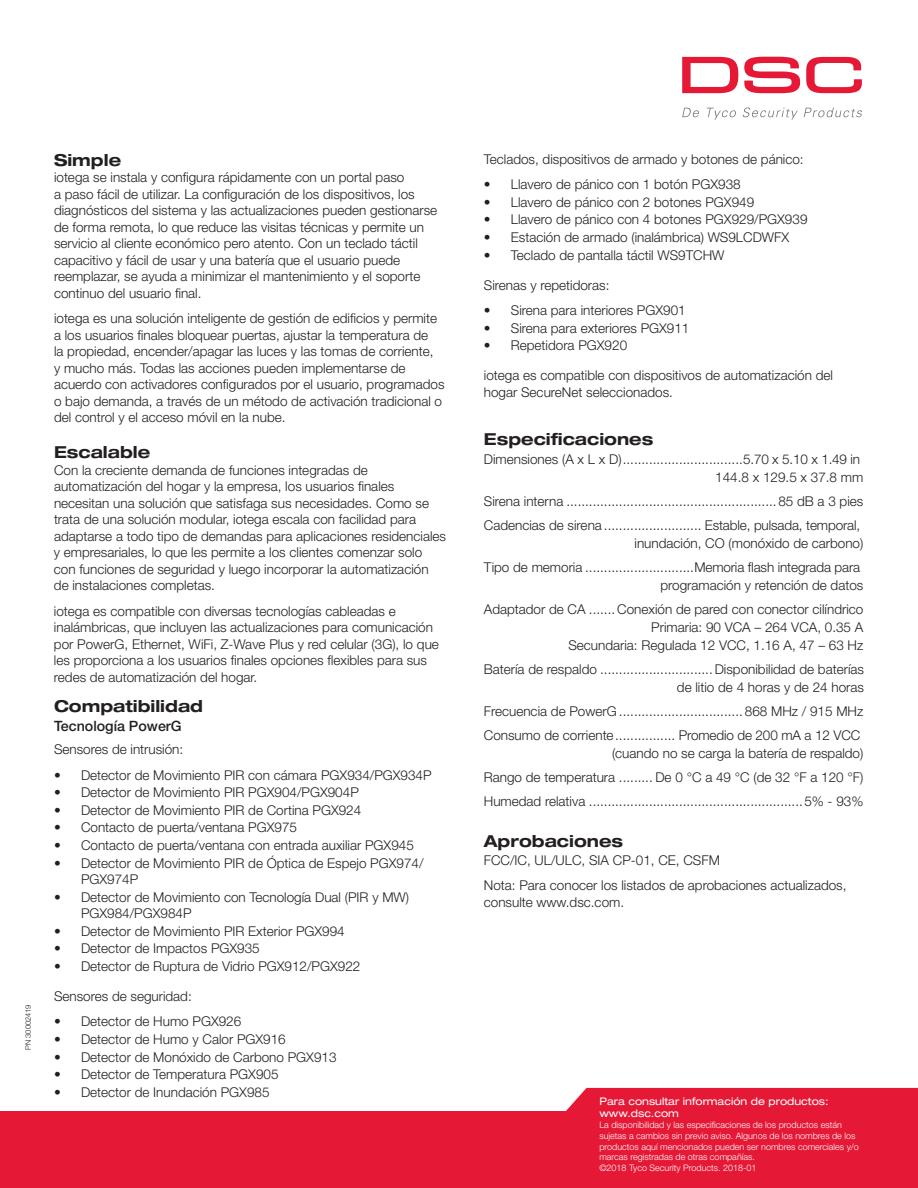
<style>
.page{position:relative;width:918px;height:1188px;background:#fff}
.page>*{position:absolute;margin:0;border:0;box-sizing:border-box;transform-origin:0 0}
.t1{font:700 expanded 16.5px "Helvetica Neue LT Pro";color:#231f20}
.t2{font:500 14.25px "Helvetica Neue LT Pro";color:#231f20}
.t3{font:300 13.5px/16.5px "Helvetica Neue LT Pro";color:#231f20}
.t4{font:expanded 10.5px/12.6px "Helvetica Neue LT Pro";color:#fff}
.t5{font:300 9px/10.8px "Helvetica Neue LT Pro";color:#fff}
.t6{font:300 7.5px "Helvetica Neue LT Pro";color:#231f20}
</style>
<div class="page">
<svg style="left:0;top:1087px;width:918px;height:101px;background:#e83b54"></svg>
<svg style="left:682px;top:57px;width:56px;height:36px"></svg>
<svg style="left:744px;top:57px;width:56px;height:36px"></svg>
<svg style="left:806px;top:57px;width:56px;height:36px"></svg>
<svg style="left:682px;top:108px;width:17px;height:9px"></svg>
<svg style="left:707px;top:108px;width:29px;height:12px"></svg>
<svg style="left:743px;top:107px;width:55px;height:13px"></svg>
<svg style="left:804px;top:108px;width:58px;height:9px"></svg>
<p class="t6" style="left:23px;top:1050px;width:47px;rotate:-90deg">PN 30002419</p>
<p class="t1" style="left:54px;top:150px;width:69px">Simple</p>
<p class="t3" style="left:54px;top:169px;width:385px">iotega se instala y configura rápidamente con un portal paso<br>a paso fácil de utilizar. La configuración de los dispositivos, los diagnósticos del sistema y las actualizaciones pueden gestionarse de forma remota, lo que reduce las visitas técnicas y permite un servicio al cliente económico pero atento. Con un teclado táctil capacitivo y fácil de usar y una batería que el usuario puede reemplazar, se ayuda a minimizar el mantenimiento y el soporte continuo del usuario final.</p>
<p class="t3" style="left:54px;top:310px;width:392px">iotega es una solución inteligente de gestión de edificios y permite a los usuarios finales bloquear puertas, ajustar la temperatura de<br>la propiedad, encender/apagar las luces y las tomas de corriente,<br>y mucho más. Todas las acciones pueden implementarse de acuerdo con activadores configurados por el usuario, programados o bajo demanda, a través de un método de activación tradicional o del control y el acceso móvil en la nube.</p>
<p class="t1" style="left:54px;top:442px;width:98px">Escalable</p>
<p class="t3" style="left:54px;top:462px;width:394px">Con la creciente demanda de funciones integradas de automatización del hogar y la empresa, los usuarios finales necesitan una solución que satisfaga sus necesidades. Como se trata de una solución modular, iotega escala con facilidad para adaptarse a todo tipo de demandas para aplicaciones residenciales y empresariales, lo que les permite a los clientes comenzar solo con funciones de seguridad y luego incorporar la automatización de instalaciones completas.</p>
<p class="t3" style="left:54px;top:603px;width:386px">iotega es compatible con diversas tecnologías cableadas e inalámbricas, que incluyen las actualizaciones para comunicación por PowerG, Ethernet, WiFi, Z-Wave Plus y red celular (3G), lo que les proporciona a los usuarios finales opciones flexibles para sus redes de automatización del hogar.</p>
<p class="t1" style="left:54px;top:696px;width:151px">Compatibilidad</p>
<p class="t2" style="left:54px;top:717px;width:129px">Tecnología PowerG</p>
<p class="t3" style="left:54px;top:741px;width:131px">Sensores de intrusión:</p>
<p class="t3" style="left:54px;top:766px;width:379px">• Detector de Movimiento PIR con cámara PGX934/PGX934P</p>
<p class="t3" style="left:54px;top:784px;width:306px">• Detector de Movimiento PIR PGX904/PGX904P</p>
<p class="t3" style="left:54px;top:802px;width:309px">• Detector de Movimiento PIR de Cortina PGX924</p>
<p class="t3" style="left:54px;top:819px;width:245px">• Contacto de puerta/ventana PGX975</p>
<p class="t3" style="left:54px;top:837px;width:361px">• Contacto de puerta/ventana con entrada auxiliar PGX945</p>
<p class="t3" style="left:81px;top:854px;width:344px;text-indent:-27px">• Detector de Movimiento PIR de Óptica de Espejo PGX974/<br>PGX974P</p>
<p class="t3" style="left:81px;top:888px;width:330px;text-indent:-27px">• Detector de Movimiento con Tecnología Dual (PIR y MW)<br>PGX984/PGX984P</p>
<p class="t3" style="left:54px;top:922px;width:292px">• Detector de Movimiento PIR Exterior PGX994</p>
<p class="t3" style="left:54px;top:940px;width:207px">• Detector de Impactos PGX935</p>
<p class="t3" style="left:54px;top:958px;width:308px">• Detector de Ruptura de Vidrio PGX912/PGX922</p>
<p class="t3" style="left:54px;top:988px;width:139px">Sensores de seguridad:</p>
<p class="t3" style="left:54px;top:1013px;width:189px">• Detector de Humo PGX926</p>
<p class="t3" style="left:54px;top:1031px;width:233px">• Detector de Humo y Calor PGX916</p>
<p class="t3" style="left:54px;top:1048px;width:284px">• Detector de Monóxido de Carbono PGX913</p>
<p class="t3" style="left:54px;top:1066px;width:226px">• Detector de Temperatura PGX905</p>
<p class="t3" style="left:54px;top:1083px;width:217px">• Detector de Inundación PGX985</p>
<p class="t3" style="left:484px;top:150px;width:321px">Teclados, dispositivos de armado y botones de pánico:</p>
<p class="t3" style="left:484px;top:176px;width:258px">• Llavero de pánico con 1 botón PGX938</p>
<p class="t3" style="left:484px;top:193px;width:272px">• Llavero de pánico con 2 botones PGX949</p>
<p class="t3" style="left:484px;top:211px;width:325px">• Llavero de pánico con 4 botones PGX929/PGX939</p>
<p class="t3" style="left:484px;top:229px;width:307px">• Estación de armado (inalámbrica) WS9LCDWFX</p>
<p class="t3" style="left:484px;top:246px;width:242px">• Teclado de pantalla táctil WS9TCHW</p>
<p class="t3" style="left:484px;top:276px;width:127px">Sirenas y repetidoras:</p>
<p class="t3" style="left:484px;top:302px;width:203px">• Sirena para interiores PGX901</p>
<p class="t3" style="left:484px;top:319px;width:207px">• Sirena para exteriores PGX911</p>
<p class="t3" style="left:484px;top:337px;width:145px">• Repetidora PGX920</p>
<p class="t3" style="left:484px;top:367px;width:351px">iotega es compatible con dispositivos de automatización del hogar SecureNet seleccionados.</p>
<p class="t1" style="left:484px;top:428px;width:171px">Especificaciones</p>
<p class="t3" style="left:484px;top:450px;width:381px;line-height:18px;text-align:right">Dimensiones (A x L x D)................................5.70 x 5.10 x 1.49 in<br>144.8 x 129.5 x 37.8 mm</p>
<p class="t3" style="left:484px;top:489px;width:381px;line-height:24px">Sirena interna ........................................................85 dB a 3 pies<br>Cadencias de sirena .......................... Estable, pulsada, temporal,</p>
<p class="t3" style="left:484px;top:531px;width:381px;line-height:24px;text-align:right">inundación, CO (monóxido de carbono)<br>Tipo de memoria .............................Memoria flash integrada para</p>
<p class="t3" style="left:484px;top:573px;width:381px;line-height:24px;text-align:right">programación y retención de datos<br>Adaptador de CA ....... Conexión de pared con conector cilíndrico</p>
<p class="t3" style="left:568px;top:618px;width:296px;line-height:18px;text-align:right">Primaria: 90 VCA – 264 VCA, 0.35 A<br>Secundaria: Regulada 12 VCC, 1.16 A, 47 – 63 Hz</p>
<p class="t3" style="left:484px;top:660px;width:382px;line-height:18px;text-align:right">Batería de respaldo ..............................Disponibilidad de baterías de litio de 4 horas y de 24 horas</p>
<p class="t3" style="left:484px;top:699px;width:381px;line-height:24px">Frecuencia de PowerG ................................. 868 MHz / 915 MHz<br>Consumo de corriente................ Promedio de 200 mA a 12 VCC</p>
<p class="t3" style="left:484px;top:741px;width:381px;line-height:24px;text-align:justify;text-indent:128px">(cuando no se carga la batería de respaldo)<br>Rango de temperatura ......... De 0 °C a 49 °C (de 32 °F a 120 °F)<br>Humedad relativa .........................................................5% - 93%</p>
<p class="t1" style="left:484px;top:831px;width:141px">Aprobaciones</p>
<p class="t3" style="left:484px;top:847px;width:364px;line-height:25.5px">FCC/IC, UL/ULC, SIA CP-01, CE, CSFM<br>Nota: Para conocer los listados de aprobaciones actualizados,</p>
<p class="t3" style="left:484px;top:893px;width:142px">consulte www.dsc.com.</p>
<p class="t4" style="left:599px;top:1094px;width:231px">Para consultar información de productos: www.dsc.com</p>
<p class="t5" style="left:599px;top:1119px;width:261px">La disponibilidad y las especificaciones de los productos están sujetas a cambios sin previo aviso. Algunos de los nombres de los productos aquí mencionados pueden ser nombres comerciales y/o marcas registradas de otras compañías.<br>©2018 Tyco Security Products. 2018-01</p>
</div>
